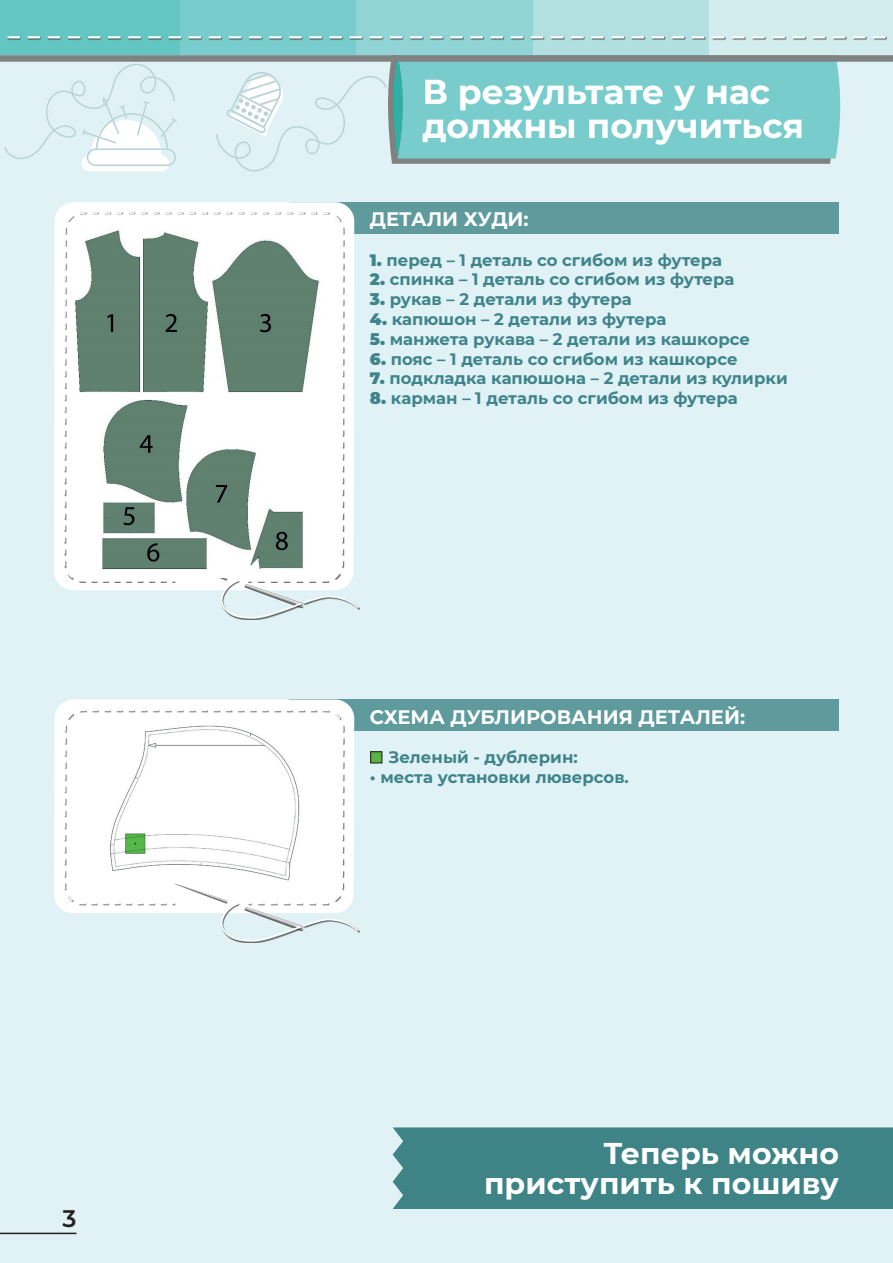
<style>
.page{position:relative;width:893px;height:1263px;background:#fff}
.page>*{position:absolute;margin:0;border:0;box-sizing:border-box;transform-origin:0 0}
.t1{font:700 34.5px/34.5px "Montserrat";color:#fff}
.t2{font:700 30px/30px "Montserrat";color:#fff;text-align:right}
.t3{font:600 24px "Montserrat";color:#231f20}
.t4{font:700 19.5px "Montserrat";color:#fff}
.t5{font:700 16.5px "Montserrat";color:#3f848a}
.s1{font-weight:900}
</style>
<div class="page">
<div style="left:0;top:1px;width:893px;height:1262px;background:#e0f2f5"></div>
<div style="left:708px;top:0;width:185px;height:55px;background:#d3eced"></div>
<div style="left:532px;top:0;width:176px;height:55px;background:#b2dfdf"></div>
<div style="left:356px;top:0;width:176px;height:55px;background:#91d4d5"></div>
<div style="left:180px;top:0;width:176px;height:55px;background:#78cccb"></div>
<div style="left:0;top:0;width:180px;height:55px;background:#64c6c3"></div>
<svg style="left:0;top:55px;width:893px;height:116px"></svg>
<hr style="left:0;top:0;width:1px;height:55px;background:#d3eced">
<hr style="left:7px;top:36px;width:880px;height:4px;background:#231f20;opacity:.75">
<svg style="left:853px;top:36px;width:12px;height:2px"></svg>
<svg style="left:833px;top:36px;width:12px;height:2px"></svg>
<svg style="left:813px;top:36px;width:12px;height:2px"></svg>
<svg style="left:792px;top:36px;width:13px;height:2px"></svg>
<svg style="left:772px;top:36px;width:13px;height:2px"></svg>
<svg style="left:752px;top:36px;width:13px;height:2px"></svg>
<svg style="left:732px;top:36px;width:13px;height:2px"></svg>
<svg style="left:712px;top:36px;width:12px;height:2px"></svg>
<svg style="left:692px;top:36px;width:12px;height:2px"></svg>
<svg style="left:672px;top:36px;width:12px;height:2px"></svg>
<svg style="left:652px;top:36px;width:12px;height:2px"></svg>
<svg style="left:631px;top:36px;width:13px;height:2px"></svg>
<svg style="left:611px;top:36px;width:13px;height:2px"></svg>
<svg style="left:591px;top:36px;width:13px;height:2px"></svg>
<svg style="left:571px;top:36px;width:13px;height:2px"></svg>
<svg style="left:551px;top:36px;width:12px;height:2px"></svg>
<svg style="left:531px;top:36px;width:12px;height:2px"></svg>
<svg style="left:511px;top:36px;width:12px;height:2px"></svg>
<svg style="left:490px;top:36px;width:13px;height:2px"></svg>
<svg style="left:470px;top:36px;width:13px;height:2px"></svg>
<svg style="left:450px;top:36px;width:13px;height:2px"></svg>
<svg style="left:430px;top:36px;width:13px;height:2px"></svg>
<svg style="left:410px;top:36px;width:13px;height:2px"></svg>
<svg style="left:390px;top:36px;width:12px;height:2px"></svg>
<svg style="left:370px;top:36px;width:12px;height:2px"></svg>
<svg style="left:350px;top:36px;width:12px;height:2px"></svg>
<svg style="left:329px;top:36px;width:13px;height:2px"></svg>
<svg style="left:309px;top:36px;width:13px;height:2px"></svg>
<svg style="left:289px;top:36px;width:13px;height:2px"></svg>
<svg style="left:269px;top:36px;width:13px;height:2px"></svg>
<svg style="left:249px;top:36px;width:13px;height:2px"></svg>
<svg style="left:229px;top:36px;width:12px;height:2px"></svg>
<svg style="left:209px;top:36px;width:12px;height:2px"></svg>
<svg style="left:189px;top:36px;width:12px;height:2px"></svg>
<svg style="left:168px;top:36px;width:13px;height:2px"></svg>
<svg style="left:148px;top:36px;width:13px;height:2px"></svg>
<svg style="left:128px;top:36px;width:13px;height:2px"></svg>
<svg style="left:108px;top:36px;width:13px;height:2px"></svg>
<svg style="left:88px;top:36px;width:13px;height:2px"></svg>
<svg style="left:68px;top:36px;width:12px;height:2px"></svg>
<svg style="left:48px;top:36px;width:12px;height:2px"></svg>
<svg style="left:28px;top:36px;width:12px;height:2px"></svg>
<svg style="left:7px;top:36px;width:13px;height:2px"></svg>
<svg style="left:873px;top:36px;width:12px;height:2px"></svg>
<hr style="left:0;top:1233px;width:77px;height:1px;background:#231f20">
<div style="left:290px;top:202px;width:549px;height:32px;background:#5f9a9d"></div>
<svg style="left:54px;top:202px;width:300px;height:385px;background:#fbfdfd"></svg>
<svg style="left:63px;top:212px;width:281px;height:24px;background:#f8f8f8"></svg>
<svg style="left:63px;top:236px;width:297px;height:384px"></svg>
<img style="left:73px;top:220px;width:247px;height:180px">
<div style="left:393px;top:1127px;width:500px;height:82px;background:#3e8487"></div>
<div style="left:290px;top:699px;width:549px;height:32px;background:#5f9a9d"></div>
<svg style="left:54px;top:699px;width:300px;height:211px;background:#f9fbfc"></svg>
<svg style="left:63px;top:709px;width:281px;height:24px;background:#fafafa"></svg>
<div style="left:221px;top:903px;width:139px;height:40px;background:#231f20;opacity:.75"></div>
<svg style="left:63px;top:733px;width:297px;height:209px"></svg>
<div style="left:371px;top:752px;width:11px;height:11px;background:#59b242"></div>
<div style="left:370px;top:751px;width:12px;height:12px;border:1px solid #231f20"></div>
<img style="left:100px;top:394px;width:216px;height:183px">
<img style="left:109px;top:726px;width:207px;height:154px">
<h3 class="t3" style="left:63px;top:1201px;width:15px">3</h3>
<h1 class="t1" style="left:422px;top:72px;width:383px">В результате у нас должны получиться</h1>
<p class="t4" style="left:370px;top:205px;width:160px">детали худи:</p>
<p class="t5" style="left:370px;top:248px;width:354px"><span class="s1">1.</span> перед – 1 деталь со сгибом из футера</p>
<p class="t5" style="left:370px;top:268px;width:366px"><span class="s1">2.</span> спинка – 1 деталь со сгибом из футера</p>
<p class="t5" style="left:370px;top:287px;width:263px"><span class="s1">3.</span> рукав – 2 детали из футера</p>
<p class="t5" style="left:370px;top:307px;width:298px"><span class="s1">4.</span> капюшон – 2 детали из футера</p>
<p class="t5" style="left:370px;top:327px;width:382px"><span class="s1">5.</span> манжета рукава – 2 детали из кашкорсе</p>
<p class="t5" style="left:370px;top:347px;width:369px"><span class="s1">6.</span> пояс – 1 деталь со сгибом из кашкорсе</p>
<p class="t5" style="left:370px;top:367px;width:419px"><span class="s1">7.</span> подкладка капюшона – 2 детали из кулирки</p>
<p class="t5" style="left:370px;top:386px;width:369px"><span class="s1">8.</span> карман – 1 деталь со сгибом из футера</p>
<p class="t4" style="left:370px;top:703px;width:377px">Схема дублиро ван ия деталей:</p>
<p class="t5" style="left:389px;top:745px;width:191px">Зеленый - дублерин:</p>
<p class="t5" style="left:370px;top:765px;width:260px">• места установки люверсов.</p>
<h2 class="t2" style="left:484px;top:1137px;width:356px">Теперь можно приступить к пошиву</h2>
</div>
